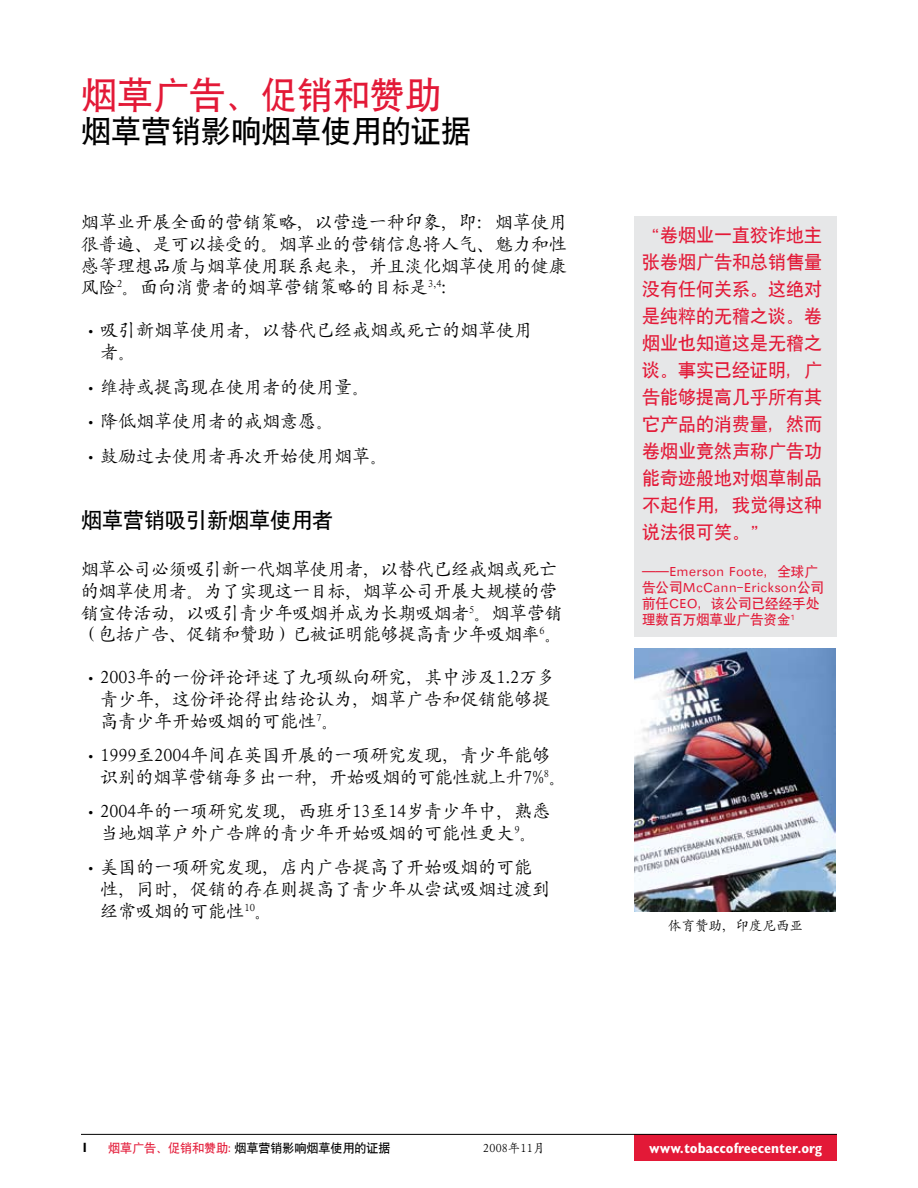
<style>
.page{position:relative;width:918px;height:1188px;background:#fff}
.page>*{position:absolute;margin:0;border:0;box-sizing:border-box;transform-origin:0 0}
.t1{font:36px "SIL Hei Med Jian";color:#e31937}
.t2{font:30px "SIL Hei Med Jian";color:#000}
.t3{font:21px "SIL Hei Med Jian";color:#000}
.t4{font:18px/21.6px "SIL Kai Reg Jian";color:#000}
.t5{font:18px/27px "SIL Hei Med Jian";color:#e31937;text-align:justify}
.t6{font:18px/21.6px "SIL Kai Reg Jian";letter-spacing:-.02em;color:#000}
.t7{font:700 condensed 15px "Gill Sans Std";color:#fff}
.t8{font:13.5px/16.2px "SIL Hei Med Jian";color:#e31937}
.t9{font:13.5px "SIL Kai Reg Jian";color:#000}
.t10{font:700 13.5px "Gill Sans Std";color:#000}
.t11{font:12px "SIL Hei Med Jian";color:#000}
.t12{font:12px "SIL Kai Reg Jian";letter-spacing:.025em;color:#000}
.s1{font-family:"Win Soft Pro";font-weight:500}
.s2{color:#e31937}
</style>
<div class="page">
<div style="left:634px;top:1134px;width:203px;height:27px;background:#e31937"></div>
<hr style="left:81px;top:1134px;width:756px;height:1px;background:#000">
<div style="left:634px;top:216px;width:203px;height:421px;background:#e6e7e8"></div>
<img style="left:634px;top:648px;width:202px;height:264px">
<h1 class="t1" style="left:81px;top:71px;width:361px">烟草广告、促销和赞助</h1>
<h2 class="t2" style="left:81px;top:111px;width:391px">烟草营销影响烟草使用的证据</h2>
<p class="t4" style="left:81px;top:210px;width:487px;text-align:justify">烟草业开展全面的营销策略，以营造一种印象，即：烟草使用很普遍、是可以接受的。烟草业的营销信息将人气、魅力和性感等理想品质与烟草使用联系起来，并且淡化烟草使用的健康风险<sup>2</sup>。面向消费者的烟草营销策略的目标是<sup>3,4</sup>：</p>
<p class="t4" style="left:101px;top:318px;width:433px;text-indent:-12px"><span class="s1">•</span> 吸引新烟草使用者，以替代已经戒烟或死亡的烟草使用者。</p>
<p class="t4" style="left:89px;top:374px;width:284px"><span class="s1">•</span> 维持或提高现在使用者的使用量。</p>
<p class="t4" style="left:89px;top:409px;width:248px"><span class="s1">•</span> 降低烟草使用者的戒烟意愿。</p>
<p class="t4" style="left:89px;top:444px;width:302px"><span class="s1">•</span> 鼓励过去使用者再次开始使用烟草。</p>
<p class="t3" style="left:81px;top:506px;width:253px">烟草营销吸引新烟草使用者</p>
<p class="t6" style="left:81px;top:557px;width:483px">烟草公司必须吸引新一代烟草使用者，以替代已经戒烟或死亡的烟草使用者。为了实现这一目标，烟草公司开展大规模的营销宣传活动，以吸引青少年吸烟并成为长期吸烟者<sup>5</sup>。烟草营销（包括广告、促销和赞助）已被证明能够提高青少年吸烟率<sup>6</sup>。</p>
<p class="t4" style="left:100px;top:665px;width:456px;text-indent:-12px"><span class="s1">•</span> 2003年的一份评论评述了九项纵向研究，其中涉及1.2万多青少年，这份评论得出结论认为，烟草广告和促销能够提高青少年开始吸烟的可能性<sup>7</sup>。</p>
<p class="t4" style="left:101px;top:743px;width:468px;text-indent:-12px"><span class="s1">•</span> 1999至2004年间在英国开展的一项研究发现，青少年能够识别的烟草营销每多出一种，开始吸烟的可能性就上升7%<sup>8</sup>。</p>
<p class="t4" style="left:88px;top:799px;width:464px;text-align:center"><span class="s1">•</span> 2004年的一项研究发现，西班牙13至14岁青少年中，熟悉当地烟草户外广告牌的青少年开始吸烟的可能性更大<sup>9</sup>。</p>
<p class="t4" style="left:101px;top:855px;width:451px;text-indent:-12px"><span class="s1">•</span> 美国的一项研究发现，店内广告提高了开始吸烟的可能性，同时，促销的存在则提高了青少年从尝试吸烟过渡到经常吸烟的可能性<sup>10</sup>。</p>
<p class="t5" style="left:642px;top:220px;width:181px">“卷烟业一直狡诈地主张卷烟广告和总销售量没有任何关系。这绝对是纯粹的无稽之谈。卷烟业也知道这是无稽之谈。事实已经证明，广告能够提高几乎所有其它产品的消费量，然而卷烟业竟然声称广告功能奇迹般地对烟草制品不起作用，我觉得这种说法很可笑。”</p>
<p class="t8" style="left:642px;top:562px;width:184px">——Emerson Foote，全球广告公司McCann-Erickson公司前任CEO，该公司已经经手处理数百万烟草业广告资金<sup>1</sup></p>
<p class="t9" style="left:668px;top:917px;width:136px">体育赞助，印度尼西亚</p>
<p class="t10" style="left:81px;top:1140px;width:9px">1</p>
<p class="t11" style="left:108px;top:1140px;width:284px"><span class="s2">烟草广告、促销和赞助:</span> 烟草营销影响烟草使用的证据</p>
<p class="t12" style="left:483px;top:1140px;width:64px">2008年11月</p>
<p class="t7" style="left:649px;top:1139px;width:174px">www.tobaccofreecenter.org</p>
</div>
